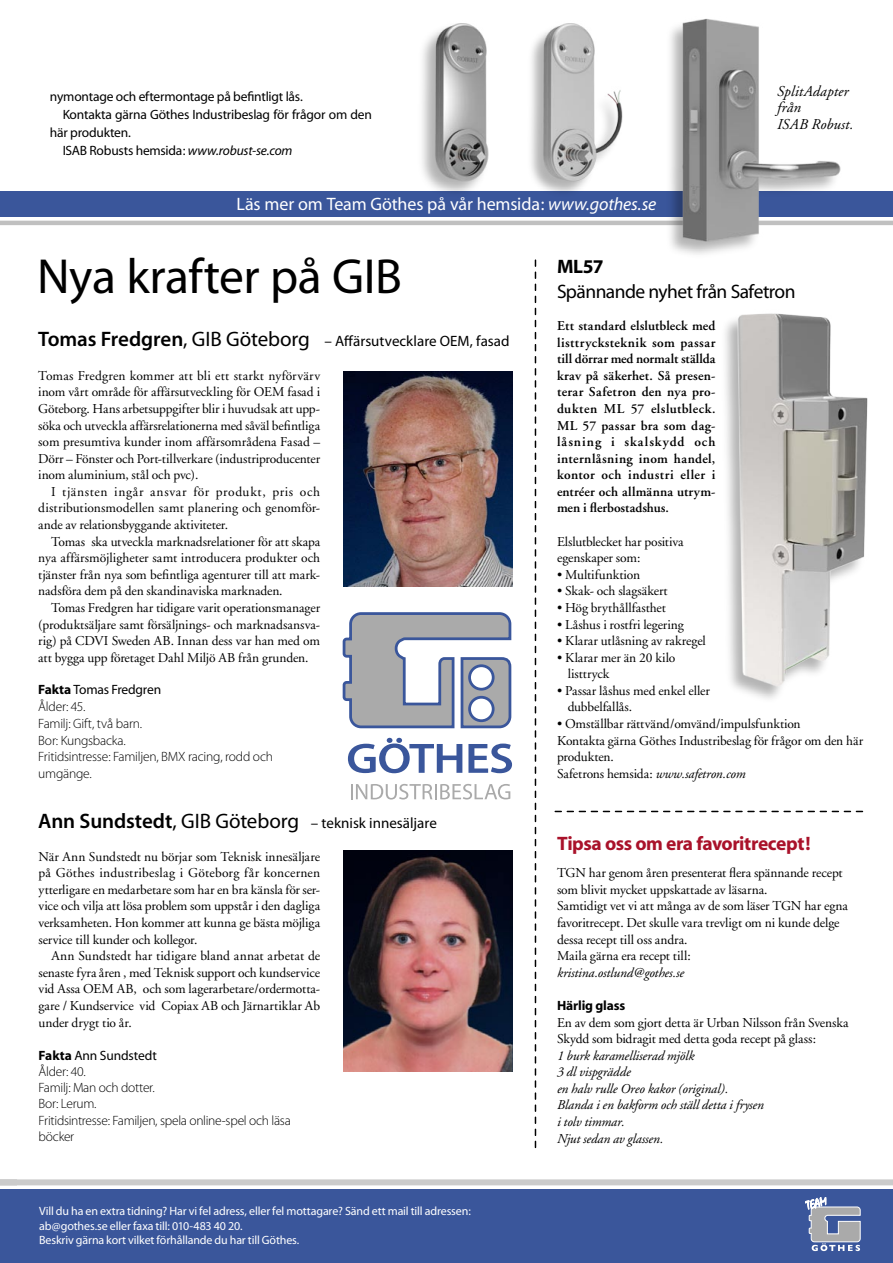
<style>
.page{position:relative;width:893px;height:1263px;background:#fff}
.page>*{position:absolute;margin:0;border:0;box-sizing:border-box;transform-origin:0 0}
.t1{font:49.5px "Myriad";letter-spacing:-.01em;color:#000}
.t2{font:700 19.5px "Myriad";letter-spacing:-.02em;color:#a9122a}
.t3{font:19.5px "Myriad";letter-spacing:-.03em;color:#000}
.t4{font:700 19.5px "Myriad";color:#000}
.t5{font:18px "Myriad";letter-spacing:-.005em;color:#fff}
.t6{font:15px "Myriad Pro";color:#000}
.t7{font:italic 15px/16.5px "Adobe Garamond";letter-spacing:.01em;color:#000}
.t8{font:13.5px/16.6px "Adobe Garamond";letter-spacing:-.005em;color:#000;text-align:justify}
.t9{font:600 13.5px/16.6px "Adobe Garamond";letter-spacing:.01em;color:#000;text-align:justify}
.t10{font:300 13.5px/16.2px "Myriad Pro";letter-spacing:-.02em;color:#000}
.t11{font:italic 13.5px/16.6px "Adobe Garamond";letter-spacing:-.01em;color:#000}
.t12{font:13.5px "Myriad";letter-spacing:-.015em;color:#000}
.t13{font:700 13.5px "Myriad";letter-spacing:-.01em;color:#000}
.t14{font:12px/14.4px "Myriad Pro";letter-spacing:-.01em;color:#fff}
.s1{font-style:italic}
.s2{font-weight:600;font-size:21px}
.s3{font-size:21px}
.s4{font-weight:700}
.s5{font-weight:400}
</style>
<div class="page">
<div style="left:0;top:1189px;width:893px;height:74px;background:#3a569b"></div>
<div style="left:0;top:1179px;width:893px;height:6px;background:#cbcbcb"></div>
<div style="left:0;top:191px;width:893px;height:26px;background:#3a569b"></div>
<hr style="left:0;top:221px;width:893px;height:4px;background:#c0c0c0">
<svg style="left:805px;top:1197px;width:55px;height:54px"></svg>
<svg style="left:555px;top:811px;width:307px;height:1px"></svg>
<img style="left:343px;top:850px;width:170px;height:221px">
<img style="left:343px;top:371px;width:170px;height:216px">
<img style="left:725px;top:313px;width:143px;height:386px">
<svg style="left:535px;top:260px;width:1px;height:887px"></svg>
<div style="left:525px;top:22px;width:97px;height:176px;background:#3a569b"></div>
<img style="left:526px;top:22px;width:97px;height:169px">
<div style="left:416px;top:21px;width:74px;height:179px;background:#000;opacity:.3"></div>
<img style="left:418px;top:21px;width:72px;height:170px">
<img style="left:662px;top:18px;width:182px;height:237px">
<svg style="left:343px;top:612px;width:169px;height:116px"></svg>
<svg style="left:348px;top:738px;width:114px;height:35px"></svg>
<svg style="left:468px;top:743px;width:44px;height:30px"></svg>
<svg style="left:351px;top:784px;width:159px;height:15px"></svg>
<p class="t12" style="left:50px;top:89px;width:254px">nymontage och eftermontage på befintligt lås.</p>
<p class="t12" style="left:63px;top:107px;width:311px">Kontakta gärna Göthes Industribeslag för frågor om den</p>
<p class="t12" style="left:50px;top:125px;width:83px">här produkten.</p>
<p class="t12" style="left:63px;top:143px;width:231px">ISAB Robusts hemsida: <span class="s1">www.robust-se.com</span></p>
<h3 class="t5" style="left:236px;top:195px;width:421px">Läs mer om Team Göthes på vår hemsida: <span class="s1">www.gothes.se</span></h3>
<p class="t7" style="left:777px;top:83px;width:78px">SplitAdapter från<br>ISAB Robust.</p>
<h1 class="t1" style="left:37px;top:252px;width:366px">Nya krafter på GIB</h1>
<p class="t6" style="left:38px;top:333px;width:473px"><span class="s2">Tomas Fredgren</span><span class="s3">, GIB Göteborg</span> – Affärsutvecklare OEM, fasad</p>
<p class="t8" style="left:38px;top:367px;width:283px">Tomas Fredgren kommer att bli ett starkt nyförvärv inom vårt område för affärsutveckling för OEM fasad i Göteborg. Hans arbetsuppgifter blir i huvudsak att upp&shy;söka och utveckla affärsrelationerna med såväl befintliga som presumtiva kunder inom affärsområdena Fasad – Dörr – Fönster och Port-tillverkare (industriproducenter inom aluminium, stål och pvc).</p>
<p class="t8" style="left:38px;top:484px;width:283px;text-indent:13px">I tjänsten ingår ansvar för produkt, pris och distributionsmodellen samt planering och genomför&shy;ande av relationsbyggande aktiviteter.</p>
<p class="t8" style="left:38px;top:533px;width:283px;text-indent:13px">Tomas ska utveckla marknadsrelationer för att skapa nya affärsmöjligheter samt introducera produkter och tjänster från nya som befintliga agenturer till att mark&shy;nadsföra dem på den skandinaviska marknaden.</p>
<p class="t8" style="left:38px;top:600px;width:283px;text-indent:13px">Tomas Fredgren har tidigare varit operationsmanager (produktsäljare samt försäljnings- och marknadsansva&shy;rig) på CDVI Sweden AB. Innan dess var han med om att bygga upp företaget Dahl Miljö AB från grunden.</p>
<p class="t12" style="left:38px;top:683px;width:124px"><span class="s4">Fakta</span> Tomas Fredgren</p>
<p class="t10" style="left:38px;top:699px;width:236px;line-height:16.6px">Ålder: 45.<br>Familj: Gift, två barn.<br>Bor: Kungsbacka.<br>Fritidsintresse: Familjen, BMX racing, rodd och umgänge.</p>
<p class="t6" style="left:38px;top:814px;width:400px"><span class="s2">Ann Sundstedt</span><span class="s3">, GIB Göteborg</span> – teknisk innesäljare</p>
<p class="t8" style="left:39px;top:848px;width:283px">När Ann Sundstedt nu börjar som Teknisk innesäljare på Göthes industribeslag i Göteborg får koncernen ytterligare en medarbetare som har en bra känsla för ser&shy;vice och vilja att lösa problem som uppstår i den dagliga verksamheten. Hon kommer att kunna ge bästa möjliga service till kunder och kollegor.</p>
<p class="t8" style="left:39px;top:948px;width:283px;text-indent:13px">Ann Sundstedt har tidigare bland annat arbetat de senaste fyra åren , med Teknisk support och kundservice vid Assa OEM AB, och som lagerarbetare/ordermotta&shy;gare / Kundservice vid Copiax AB och Järnartiklar Ab under drygt tio år.</p>
<p class="t10" style="left:39px;top:1047px;width:254px"><span class="s4">Fakta</span> <span class="s5">Ann Sundstedt<br></span>Ålder: 40.<br>Familj: Man och dotter.<br>Bor: Lerum.<br>Fritidsintresse: Familjen, spela online-spel och läsa böcker</p>
<p class="t14" style="left:39px;top:1204px;width:433px">Vill du ha en extra tidning? Har vi fel adress, eller fel mottagare? Sänd ett mail till adressen: ab@gothes.se eller faxa till: 010-483 40 20.<br>Beskriv gärna kort vilket förhållande du har till Göthes.</p>
<h2 class="t4" style="left:557px;top:256px;width:48px">ML57</h2>
<h2 class="t3" style="left:557px;top:282px;width:240px">Spännande nyhet från Safetron</h2>
<p class="t9" style="left:557px;top:318px;width:160px">Ett standard elslutbleck med listtrycksteknik som passar till dörrar med normalt ställda krav på säkerhet. Så presen&shy;terar Safetron den nya pro&shy;dukten ML 57 elslutbleck.<br>ML 57 passar bra som dag&shy;låsning i skalskydd och internlåsning inom handel, kontor och industri eller i entréer och allmänna utrym&shy;men i flerbostadshus.</p>
<p class="t8" style="left:557px;top:533px;width:128px">Elslutblecket har positiva egenskaper som:</p>
<p class="t8" style="left:557px;top:566px;width:85px">• Multifunktion</p>
<p class="t8" style="left:557px;top:583px;width:112px">• Skak- och slagsäkert</p>
<p class="t8" style="left:557px;top:600px;width:110px">• Hög brythållfasthet</p>
<p class="t8" style="left:557px;top:616px;width:128px">• Låshus i rostfri legering</p>
<p class="t8" style="left:557px;top:633px;width:150px">• Klarar utlåsning av rakregel</p>
<p class="t8" style="left:568px;top:649px;width:109px;text-indent:-11px">• Klarar mer än 20 kilo listtryck</p>
<p class="t8" style="left:568px;top:683px;width:144px;text-indent:-11px">• Passar låshus med enkel eller dubbelfallås.</p>
<p class="t8" style="left:557px;top:716px;width:308px;text-align:left">• Omställbar rättvänd/omvänd/impulsfunktion<br>Kontakta gärna Göthes Industribeslag för frågor om den här produkten.<br>Safetrons hemsida: <span class="s1">www.safetron.com</span></p>
<h2 class="t2" style="left:557px;top:833px;width:255px">Tipsa oss om era favoritrecept!</h2>
<p class="t8" style="left:557px;top:865px;width:292px;text-align:left">TGN har genom åren presenterat flera spännande recept som blivit mycket uppskattade av läsarna.<br>Samtidigt vet vi att många av de som läser TGN har egna favoritrecept. Det skulle vara trevligt om ni kunde delge dessa recept till oss andra.<br>Maila gärna era recept till:</p>
<p class="t11" style="left:557px;top:965px;width:128px">kristina.ostlund@gothes.se</p>
<p class="t13" style="left:557px;top:998px;width:70px">Härlig glass</p>
<p class="t8" style="left:557px;top:1014px;width:293px">En av dem som gjort detta är Urban Nilsson från Svenska<br>Skydd som bidragit med detta goda recept på glass:</p>
<p class="t11" style="left:557px;top:1047px;width:208px">1 burk karamelliserad mjölk<br>3 dl vispgrädde<br>en halv rulle Oreo kakor (original).<br>Blanda i en bakform och ställ detta i frysen i tolv timmar.<br>Njut sedan av glassen.</p>
</div>
